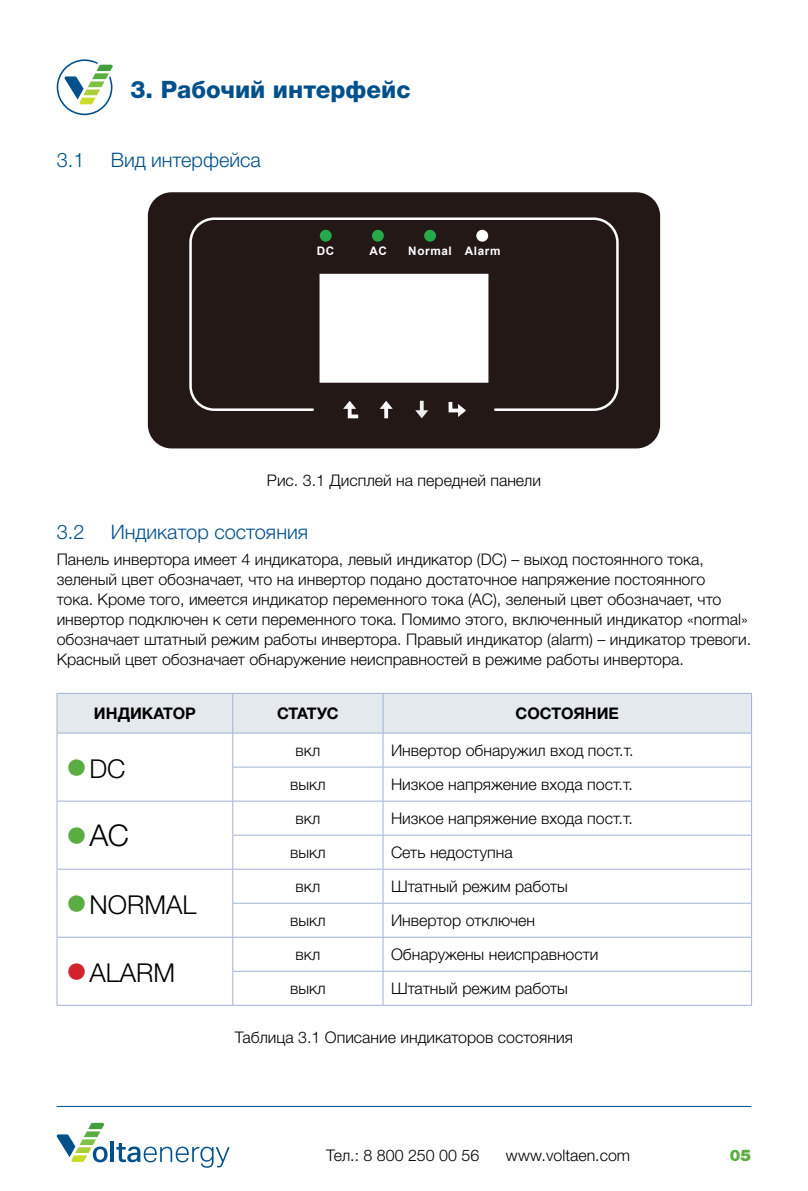
<style>
.page{position:relative;width:808px;height:1191px;background:#fff}
.page>*{position:absolute;margin:0;border:0;box-sizing:border-box;transform-origin:0 0}
.t1{font:300 30px "Helvetica Neue LTW1 G";color:#000}
.t2{font:300 26px "Helvetica Neue LTW1 G";color:#000}
.t3{font:800 24px "Helvetica Neue LTW1 G";color:#00508c}
.t4{font:300 20px "Helvetica Neue LTW1 G";color:#00508c}
.t5{font:300 16px/20px "Helvetica Neue LTW1 G";color:#000}
.t6{font:700 16px "Helvetica Neue LTW1 G";color:#000}
.t7{font:900 16px "Helvetica Neue LTW1 G";color:#5aae41}
.t8{font:700 11.8px "Arial";letter-spacing:.055em;color:#fff}
.s1{font-size:46px;color:#5aae41}
.s2{font-size:46px;color:#d2232a}
</style>
<div class="page">
<hr style="left:57px;top:1106px;width:694px;height:1px;background:#00508c">
<svg style="left:57px;top:1122px;width:51px;height:40px"></svg>
<hr style="left:111px;top:1141px;width:3px;height:20px;background:#00508c">
<svg style="left:116px;top:1143px;width:114px;height:24px"></svg>
<svg style="left:57px;top:59px;width:56px;height:56px"></svg>
<div style="left:148px;top:192px;width:512px;height:256px;background:#231815;border-radius:24px"></div>
<div style="left:372px;top:230px;width:12px;height:12px;background:#24aa4a;border-radius:50%"></div>
<div style="left:320px;top:230px;width:12px;height:12px;background:#24aa4a;border-radius:50%"></div>
<div style="left:476px;top:230px;width:12px;height:12px;background:#fff;border-radius:50%"></div>
<div style="left:424px;top:230px;width:12px;height:12px;background:#24aa4a;border-radius:50%"></div>
<div style="left:320px;top:274px;width:168px;height:108px;background:#fff"></div>
<svg style="left:344px;top:401px;width:14px;height:17px"></svg>
<svg style="left:381px;top:401px;width:10px;height:17px"></svg>
<svg style="left:416px;top:401px;width:12px;height:17px"></svg>
<svg style="left:449px;top:402px;width:17px;height:15px"></svg>
<div style="left:189px;top:217px;width:430px;height:194px;border:3px solid #fff;border-radius:24px"></div>
<div style="left:58px;top:694px;width:693px;height:38px;background:#e3e9ec"></div>
<hr style="left:57px;top:693px;width:176px;height:1px;background:#a0b3d3">
<hr style="left:57px;top:693px;width:1px;height:40px;background:#a0b3d3">
<hr style="left:233px;top:693px;width:150px;height:1px;background:#a0b3d3">
<hr style="left:232px;top:693px;width:1px;height:40px;background:#a0b3d3">
<hr style="left:383px;top:693px;width:369px;height:1px;background:#a0b3d3">
<hr style="left:383px;top:693px;width:1px;height:40px;background:#a0b3d3">
<hr style="left:751px;top:693px;width:1px;height:40px;background:#a0b3d3">
<hr style="left:57px;top:732px;width:176px;height:1px;background:#a0b3d3">
<hr style="left:57px;top:733px;width:1px;height:34px;background:#a0b3d3">
<hr style="left:57px;top:767px;width:1px;height:34px;background:#a0b3d3">
<hr style="left:233px;top:732px;width:150px;height:1px;background:#a0b3d3">
<hr style="left:232px;top:733px;width:1px;height:34px;background:#a0b3d3">
<hr style="left:383px;top:732px;width:369px;height:1px;background:#a0b3d3">
<hr style="left:383px;top:733px;width:1px;height:34px;background:#a0b3d3">
<hr style="left:751px;top:733px;width:1px;height:34px;background:#a0b3d3">
<hr style="left:232px;top:766px;width:151px;height:1px;background:#a0b3d3">
<hr style="left:232px;top:767px;width:1px;height:34px;background:#a0b3d3">
<hr style="left:383px;top:766px;width:369px;height:1px;background:#a0b3d3">
<hr style="left:383px;top:767px;width:1px;height:34px;background:#a0b3d3">
<hr style="left:751px;top:767px;width:1px;height:34px;background:#a0b3d3">
<hr style="left:57px;top:801px;width:176px;height:1px;background:#a0b3d3">
<hr style="left:57px;top:801px;width:1px;height:34px;background:#a0b3d3">
<hr style="left:57px;top:835px;width:1px;height:34px;background:#a0b3d3">
<hr style="left:233px;top:801px;width:150px;height:1px;background:#a0b3d3">
<hr style="left:232px;top:801px;width:1px;height:34px;background:#a0b3d3">
<hr style="left:383px;top:801px;width:369px;height:1px;background:#a0b3d3">
<hr style="left:383px;top:801px;width:1px;height:34px;background:#a0b3d3">
<hr style="left:751px;top:801px;width:1px;height:34px;background:#a0b3d3">
<hr style="left:232px;top:835px;width:151px;height:1px;background:#a0b3d3">
<hr style="left:232px;top:835px;width:1px;height:34px;background:#a0b3d3">
<hr style="left:383px;top:835px;width:369px;height:1px;background:#a0b3d3">
<hr style="left:383px;top:835px;width:1px;height:34px;background:#a0b3d3">
<hr style="left:751px;top:835px;width:1px;height:34px;background:#a0b3d3">
<hr style="left:57px;top:869px;width:176px;height:1px;background:#a0b3d3">
<hr style="left:57px;top:869px;width:1px;height:34px;background:#a0b3d3">
<hr style="left:57px;top:903px;width:1px;height:34px;background:#a0b3d3">
<hr style="left:233px;top:869px;width:150px;height:1px;background:#a0b3d3">
<hr style="left:232px;top:869px;width:1px;height:34px;background:#a0b3d3">
<hr style="left:383px;top:869px;width:369px;height:1px;background:#a0b3d3">
<hr style="left:383px;top:869px;width:1px;height:34px;background:#a0b3d3">
<hr style="left:751px;top:869px;width:1px;height:34px;background:#a0b3d3">
<hr style="left:232px;top:903px;width:151px;height:1px;background:#a0b3d3">
<hr style="left:232px;top:903px;width:1px;height:34px;background:#a0b3d3">
<hr style="left:383px;top:903px;width:369px;height:1px;background:#a0b3d3">
<hr style="left:383px;top:903px;width:1px;height:34px;background:#a0b3d3">
<hr style="left:751px;top:903px;width:1px;height:34px;background:#a0b3d3">
<hr style="left:57px;top:937px;width:176px;height:1px;background:#a0b3d3">
<hr style="left:57px;top:937px;width:1px;height:34px;background:#a0b3d3">
<hr style="left:57px;top:971px;width:1px;height:34px;background:#a0b3d3">
<hr style="left:57px;top:1005px;width:176px;height:1px;background:#a0b3d3">
<hr style="left:233px;top:937px;width:150px;height:1px;background:#a0b3d3">
<hr style="left:232px;top:937px;width:1px;height:34px;background:#a0b3d3">
<hr style="left:383px;top:937px;width:369px;height:1px;background:#a0b3d3">
<hr style="left:383px;top:937px;width:1px;height:34px;background:#a0b3d3">
<hr style="left:751px;top:937px;width:1px;height:34px;background:#a0b3d3">
<hr style="left:232px;top:971px;width:151px;height:1px;background:#a0b3d3">
<hr style="left:232px;top:971px;width:1px;height:34px;background:#a0b3d3">
<hr style="left:383px;top:971px;width:369px;height:1px;background:#a0b3d3">
<hr style="left:383px;top:971px;width:1px;height:34px;background:#a0b3d3">
<hr style="left:751px;top:971px;width:1px;height:34px;background:#a0b3d3">
<hr style="left:233px;top:1005px;width:150px;height:1px;background:#a0b3d3">
<hr style="left:383px;top:1005px;width:369px;height:1px;background:#a0b3d3">
<h3 class="t3" style="left:130px;top:75px;width:282px">3. Рабочий интерфейс</h3>
<p class="t4" style="left:57px;top:148px;width:29px">3.1</p>
<p class="t4" style="left:111px;top:148px;width:152px">Вид интерфейса</p>
<p class="t8" style="left:317px;top:243px;width:19px">DC</p>
<p class="t8" style="left:369px;top:243px;width:19px">AC</p>
<p class="t8" style="left:408px;top:242px;width:94px">Normal Alarm</p>
<p class="t5" style="left:267px;top:470px;width:275px">Рис. 3.1 Дисплей на передней панели</p>
<p class="t4" style="left:57px;top:520px;width:29px">3.2</p>
<p class="t4" style="left:111px;top:520px;width:199px">Индикатор состояния</p>
<p class="t5" style="left:57px;top:549px;width:696px">Панель инвертора имеет 4 индикатора, левый индикатор (DC) – выход постоянного тока, зеленый цвет обозначает, что на инвертор подано достаточное напряжение постоянного<br>тока. Кроме того, имеется индикатор переменного тока (AC), зеленый цвет обозначает, что инвертор подключен к сети переменного тока. Помимо этого, включенный индикатор «normal» обозначает штатный режим работы инвертора. Правый индикатор (alarm) – индикатор тревоги.<br>Красный цвет обозначает обнаружение неисправностей в режиме работы инвертора.</p>
<p class="t6" style="left:94px;top:703px;width:103px">ИНДИКАТОР</p>
<p class="t6" style="left:277px;top:703px;width:63px">СТАТУС</p>
<p class="t6" style="left:516px;top:703px;width:105px">СОСТОЯНИЕ</p>
<h2 class="t2" style="left:65px;top:752px;width:62px"><span class="s1">•</span>DC</h2>
<p class="t5" style="left:295px;top:740px;width:26px">вкл</p>
<p class="t5" style="left:391px;top:740px;width:244px">Инвертор обнаружил вход пост.т.</p>
<p class="t5" style="left:290px;top:774px;width:37px">выкл</p>
<p class="t5" style="left:391px;top:774px;width:243px">Низкое напряжение входа пост.т.</p>
<h1 class="t1" style="left:65px;top:816px;width:65px"><span class="s1">•</span>AC</h1>
<h2 class="t2" style="left:65px;top:888px;width:133px"><span class="s1">•</span>NORMAL</h2>
<h2 class="t2" style="left:65px;top:956px;width:112px"><span class="s2">•</span>ALARM</h2>
<p class="t5" style="left:295px;top:808px;width:26px">вкл</p>
<p class="t5" style="left:391px;top:808px;width:243px">Низкое напряжение входа пост.т.</p>
<p class="t5" style="left:290px;top:842px;width:37px">выкл</p>
<p class="t5" style="left:391px;top:842px;width:123px">Сеть недоступна</p>
<p class="t5" style="left:295px;top:876px;width:26px">вкл</p>
<p class="t5" style="left:391px;top:876px;width:178px">Штатный режим работы</p>
<p class="t5" style="left:290px;top:910px;width:37px">выкл</p>
<p class="t5" style="left:391px;top:910px;width:146px">Инвертор отключен</p>
<p class="t5" style="left:295px;top:944px;width:26px">вкл</p>
<p class="t5" style="left:391px;top:944px;width:209px">Обнаружены неисправности</p>
<p class="t5" style="left:290px;top:978px;width:37px">выкл</p>
<p class="t5" style="left:391px;top:978px;width:178px">Штатный режим работы</p>
<p class="t5" style="left:235px;top:1027px;width:339px">Таблица 3.1 Описание индикаторов состояния</p>
<p class="t5" style="left:326px;top:1145px;width:155px">Тел.: 8 800 250 00 56</p>
<p class="t5" style="left:506px;top:1145px;width:126px">www.voltaen.com</p>
<p class="t7" style="left:730px;top:1145px;width:23px">05</p>
</div>
